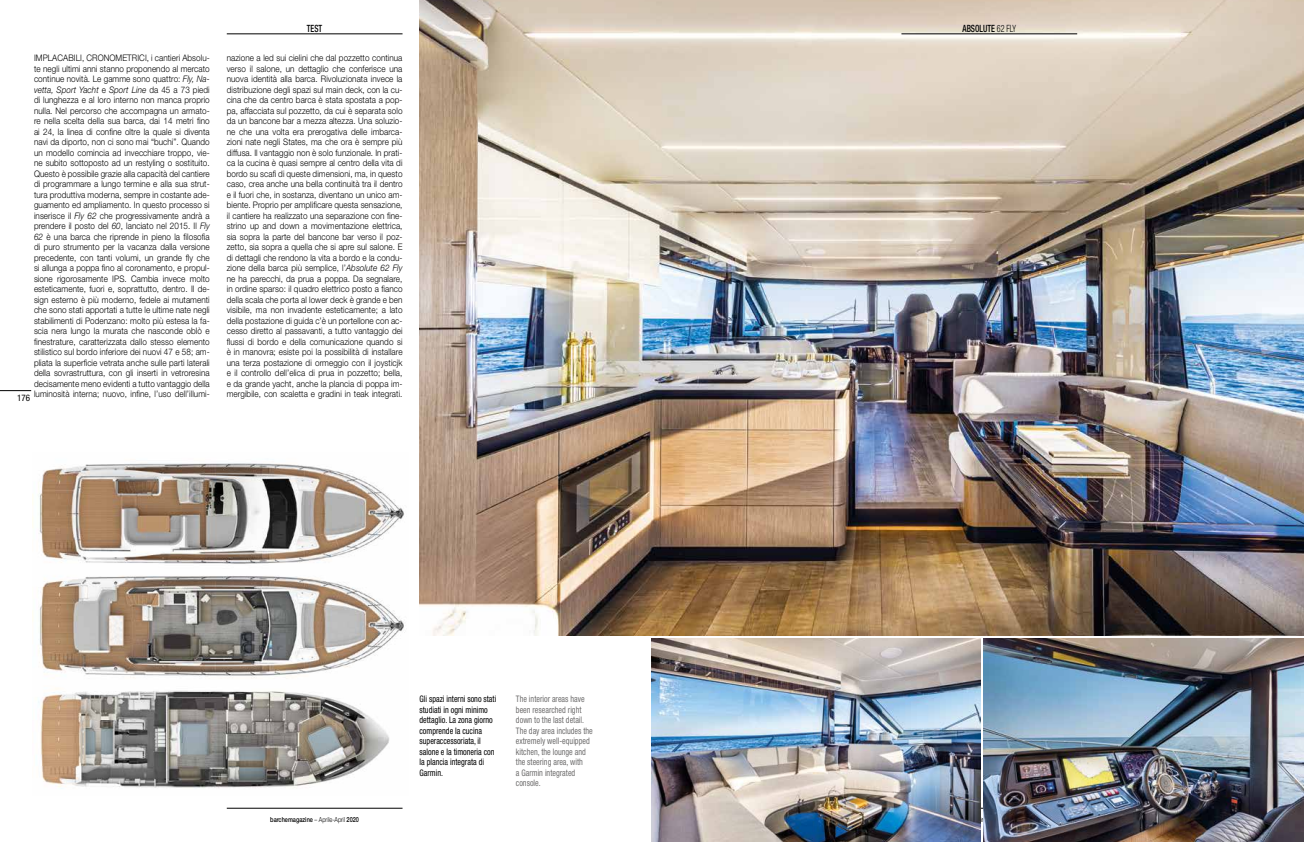
<style>
.page{position:relative;width:1304px;height:842px;background:#fff}
.page>*{position:absolute;margin:0;border:0;box-sizing:border-box;transform-origin:0 0}
.t1{font:500 condensed 10px "Helvetica Neue";color:#000;scale:.8 1}
.t2{font:300 9px/10.5px "Helvetica Neue";letter-spacing:.01em;color:#000;text-align:justify;scale:.9 1}
.t3{font:condensed 9px/10.5px "Helvetica Neue";color:#706f6f;scale:.9 1}
.t4{font:condensed 9px/10.5px "Helvetica Neue";color:#000;scale:.9 1}
.t5{font:condensed 9px "Helvetica Neue";color:#000}
.t6{font:500 7px "Helvetica Neue";color:#000;scale:.8 1}
.s1{font-style:italic}
.s2{font-weight:300}
</style>
<div class="page">
<hr style="left:0;top:390px;width:31px;height:1px;background:#000">
<hr style="left:901px;top:808px;width:176px;height:1px;background:#000">
<hr style="left:227px;top:808px;width:176px;height:1px;background:#000">
<hr style="left:227px;top:34px;width:176px;height:1px;background:#000">
<img style="left:420px;top:0;width:884px;height:636px">
<img style="left:38px;top:463px;width:367px;height:326px">
<img style="left:652px;top:639px;width:329px;height:203px">
<img style="left:984px;top:639px;width:320px;height:203px">
<hr style="left:901px;top:34px;width:176px;height:1px;background:#000">
<p class="t2" style="left:34px;top:53px;width:197px">IMPLACABILI, CRONOMETRICI, i cantieri Absolu&shy;te negli ultimi anni stanno proponendo al mercato continue novità. Le gamme sono quattro: <span class="s1">Fly, Na&shy;vetta, Sport Yacht</span> e <span class="s1">Sport Line</span> da 45 a 73 piedi di lunghezza e al loro interno non manca proprio nulla. Nel percorso che accompagna un armato&shy;re nella scelta della sua barca, dai 14 metri fino ai 24, la linea di confine oltre la quale si diventa navi da diporto, non ci sono mai “buchi”. Quando un modello comincia ad invecchiare troppo, vie&shy;ne subito sottoposto ad un restyling o sostituito.<br>Questo è possibile grazie alla capacità del cantiere di programmare a lungo termine e alla sua strut&shy;tura produttiva moderna, sempre in costante ade&shy;guamento ed ampliamento. In questo processo si inserisce il <span class="s1">Fly 62</span> che progressivamente andrà a prendere il posto del <span class="s1">60</span>, lanciato nel 2015. Il <span class="s1">Fly 62</span> è una barca che riprende in pieno la filosofia di puro strumento per la vacanza dalla versione precedente, con tanti volumi, un grande fly che si allunga a poppa fino al coronamento, e propul&shy;sione rigorosamente IPS. Cambia invece molto esteticamente, fuori e, soprattutto, dentro. Il de&shy;sign esterno è più moderno, fedele ai mutamenti che sono stati apportati a tutte le ultime nate negli stabilimenti di Podenzano: molto più estesa la fa&shy;scia nera lungo la murata che nasconde oblò e finestrature, caratterizzata dallo stesso elemento stilistico sul bordo inferiore dei nuovi 47 e 58; am&shy;pliata la superficie vetrata anche sulle parti laterali della sovrastruttura, con gli inserti in vetroresina decisamente meno evidenti a tutto vantaggio della luminosità interna; nuovo, infine, l’uso dell’illumi-</p>
<p class="t5" style="left:17px;top:392px;width:14px">176</p>
<p class="t1" style="left:307px;top:22px;width:21px">TEST</p>
<p class="t2" style="left:227px;top:53px;width:197px">nazione a led sui cielini che dal pozzetto continua verso il salone, un dettaglio che conferisce una nuova identità alla barca. Rivoluzionata invece la distribuzione degli spazi sul main deck, con la cu&shy;cina che da centro barca è stata spostata a pop&shy;pa, affacciata sul pozzetto, da cui è separata solo da un bancone bar a mezza altezza. Una soluzio&shy;ne che una volta era prerogativa delle imbarca&shy;zioni nate negli States, ma che ora è sempre più diffusa. Il vantaggio non è solo funzionale. In prati&shy;ca la cucina è quasi sempre al centro della vita di bordo su scafi di queste dimensioni, ma, in questo caso, crea anche una bella continuità tra il dentro e il fuori che, in sostanza, diventano un unico am&shy;biente. Proprio per amplificare questa sensazione, il cantiere ha realizzato una separazione con fine&shy;strino up and down a movimentazione elettrica, sia sopra la parte del bancone bar verso il poz&shy;zetto, sia sopra a quella che si apre sul salone. E di dettagli che rendono la vita a bordo e la condu&shy;zione della barca più semplice, l’<span class="s1">Absolute 62 Fly </span>ne ha parecchi, da prua a poppa. Da segnalare, in ordine sparso: il quadro elettrico posto a fianco della scala che porta al lower deck è grande e ben visibile, ma non invadente esteticamente; a lato della postazione di guida c’è un portellone con ac&shy;cesso diretto al passavanti, a tutto vantaggio dei flussi di bordo e della comunicazione quando si è in manovra; esiste poi la possibilità di installare una terza postazione di ormeggio con il joysticjk e il controllo dell’elica di prua in pozzetto; bella, e da grande yacht, anche la plancia di poppa im&shy;mergibile, con scaletta e gradini in teak integrati.</p>
<p class="t6" style="left:270px;top:815px;width:113px">barchemagazine <span class="s2">– Aprile-April</span> 2020</p>
<p class="t4" style="left:420px;top:694px;width:87px">Gli spazi interni sono stati studiati in ogni minimo dettaglio. La zona giorno comprende la cucina superaccessoriata, il salone e la timoneria con la plancia integrata di<br>Garmin.</p>
<p class="t3" style="left:516px;top:694px;width:87px">The interior areas have been researched right down to the last detail.<br>The day area includes the extremely well-equipped kitchen, the lounge and the steering area, with<br>a Garmin integrated console.</p>
<p class="t1" style="left:962px;top:22px;width:69px">ABSOLUTE <span class="s2">62 FLY</span></p>
</div>
